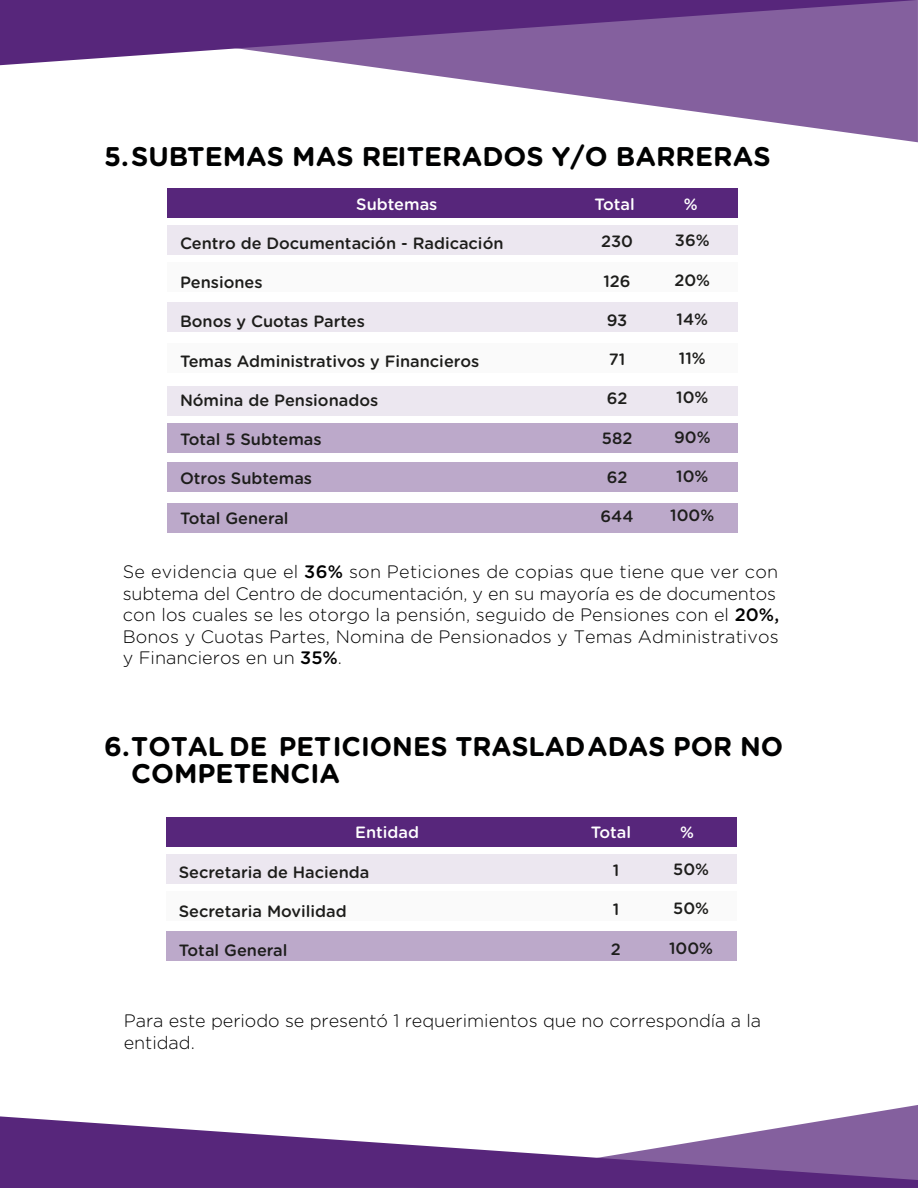
<style>
.page{position:relative;width:918px;height:1188px;background:#fff}
.page>*{position:absolute;margin:0;border:0;box-sizing:border-box;transform-origin:0 0}
.t1{font:700 27px/27.8px "Gotham Rounded";color:#000101}
.t2{font:300 18px/21.6px "Gotham Rounded";letter-spacing:.005em;color:#000101}
.t3{font:500 16.35px "Gotham Rounded";color:#1d1d1b}
.t4{font:500 16.35px "Gotham Rounded";color:#fff}
.s1{font-weight:500}
</style>
<div class="page">
<div style="left:167px;top:503px;width:571px;height:30px;background:#bca9ca"></div>
<div style="left:167px;top:462px;width:571px;height:30px;background:#bca9ca"></div>
<div style="left:167px;top:423px;width:571px;height:29px;background:#bca9ca"></div>
<div style="left:167px;top:386px;width:571px;height:29px;background:#ece7f0"></div>
<svg style="left:0;top:65px;width:918px;height:77px"></svg>
<svg style="left:0;top:1116px;width:415px;height:72px;fill:#57267b"></svg>
<svg style="left:415px;top:1105px;width:503px;height:83px"></svg>
<svg style="left:0;top:0;width:918px;height:65px"></svg>
<div style="left:167px;top:343px;width:571px;height:29px;background:#fafafa"></div>
<div style="left:167px;top:302px;width:571px;height:30px;background:#ece7f0"></div>
<div style="left:167px;top:262px;width:571px;height:30px;background:#fafafa"></div>
<div style="left:167px;top:226px;width:571px;height:29px;background:#ece7f0"></div>
<div style="left:167px;top:188px;width:571px;height:30px;background:#57267b"></div>
<div style="left:166px;top:931px;width:571px;height:29px;background:#bca9ca"></div>
<div style="left:166px;top:891px;width:571px;height:30px;background:#fafafa"></div>
<div style="left:166px;top:854px;width:571px;height:30px;background:#ece7f0"></div>
<div style="left:166px;top:817px;width:571px;height:29px;background:#57267b"></div>
<h1 class="t1" style="left:104px;top:142px;width:668px">5.SUBTEMAS MAS REITERADOS Y/O BARRERAS</h1>
<p class="t4" style="left:356px;top:192px;width:83px">Subtemas</p>
<p class="t4" style="left:594px;top:192px;width:42px">Total</p>
<p class="t4" style="left:684px;top:192px;width:15px">%</p>
<p class="t3" style="left:180px;top:231px;width:325px">Centro de Documentación - Radicación</p>
<p class="t3" style="left:180px;top:271px;width:84px">Pensiones</p>
<p class="t3" style="left:180px;top:310px;width:186px">Bonos y Cuotas Partes</p>
<p class="t3" style="left:180px;top:349px;width:301px">Temas Administrativos y Financieros</p>
<p class="t3" style="left:180px;top:388px;width:200px">Nómina de Pensionados</p>
<p class="t3" style="left:180px;top:428px;width:143px">Total 5 Subtemas</p>
<p class="t3" style="left:180px;top:467px;width:134px">Otros Subtemas</p>
<p class="t3" style="left:180px;top:506px;width:110px">Total General</p>
<p class="t3" style="left:601px;top:230px;width:33px">230</p>
<p class="t3" style="left:603px;top:269px;width:29px">126</p>
<p class="t3" style="left:607px;top:308px;width:22px">93</p>
<p class="t3" style="left:609px;top:348px;width:18px">71</p>
<p class="t3" style="left:607px;top:387px;width:22px">62</p>
<p class="t3" style="left:602px;top:426px;width:32px">582</p>
<p class="t3" style="left:607px;top:465px;width:22px">62</p>
<p class="t3" style="left:601px;top:505px;width:35px">644</p>
<p class="t3" style="left:675px;top:229px;width:36px">36%</p>
<p class="t3" style="left:674px;top:268px;width:37px">20%</p>
<p class="t3" style="left:677px;top:307px;width:33px">14%</p>
<p class="t3" style="left:679px;top:347px;width:28px">11%</p>
<p class="t3" style="left:676px;top:386px;width:34px">10%</p>
<p class="t3" style="left:674px;top:425px;width:38px">90%</p>
<p class="t3" style="left:676px;top:464px;width:34px">10%</p>
<p class="t3" style="left:670px;top:504px;width:46px">100%</p>
<p class="t2" style="left:123px;top:560px;width:658px">Se evidencia que el <span class="s1">36%</span> son Peticiones de copias que tiene que ver con subtema del Centro de documentación, y en su mayoría es de documentos con los cuales se les otorgo la pensión, seguido de Pensiones con el <span class="s1">20%, </span>Bonos y Cuotas Partes, Nomina de Pensionados y Temas Administrativos y Financieros en un <span class="s1">35%</span>.</p>
<h1 class="t1" style="left:131px;top:731px;width:653px;text-indent:-27px">6.TOTAL DE PETICIONES TRASLADADAS POR NO<br>COMPETENCIA</h1>
<p class="t4" style="left:355px;top:821px;width:66px">Entidad</p>
<p class="t4" style="left:591px;top:821px;width:42px">Total</p>
<p class="t4" style="left:680px;top:821px;width:15px">%</p>
<p class="t3" style="left:179px;top:860px;width:192px">Secretaria de Hacienda</p>
<p class="t3" style="left:179px;top:899px;width:169px">Secretaria Movilidad</p>
<p class="t3" style="left:179px;top:939px;width:110px">Total General</p>
<p class="t3" style="left:613px;top:859px;width:8px">1</p>
<p class="t3" style="left:613px;top:898px;width:8px">1</p>
<p class="t3" style="left:611px;top:937px;width:12px">2</p>
<p class="t3" style="left:673px;top:858px;width:37px">50%</p>
<p class="t3" style="left:673px;top:897px;width:37px">50%</p>
<p class="t3" style="left:669px;top:936px;width:46px">100%</p>
<p class="t2" style="left:124px;top:1009px;width:639px">Para este periodo se presentó 1 requerimientos que no correspondía a la entidad.</p>
</div>
